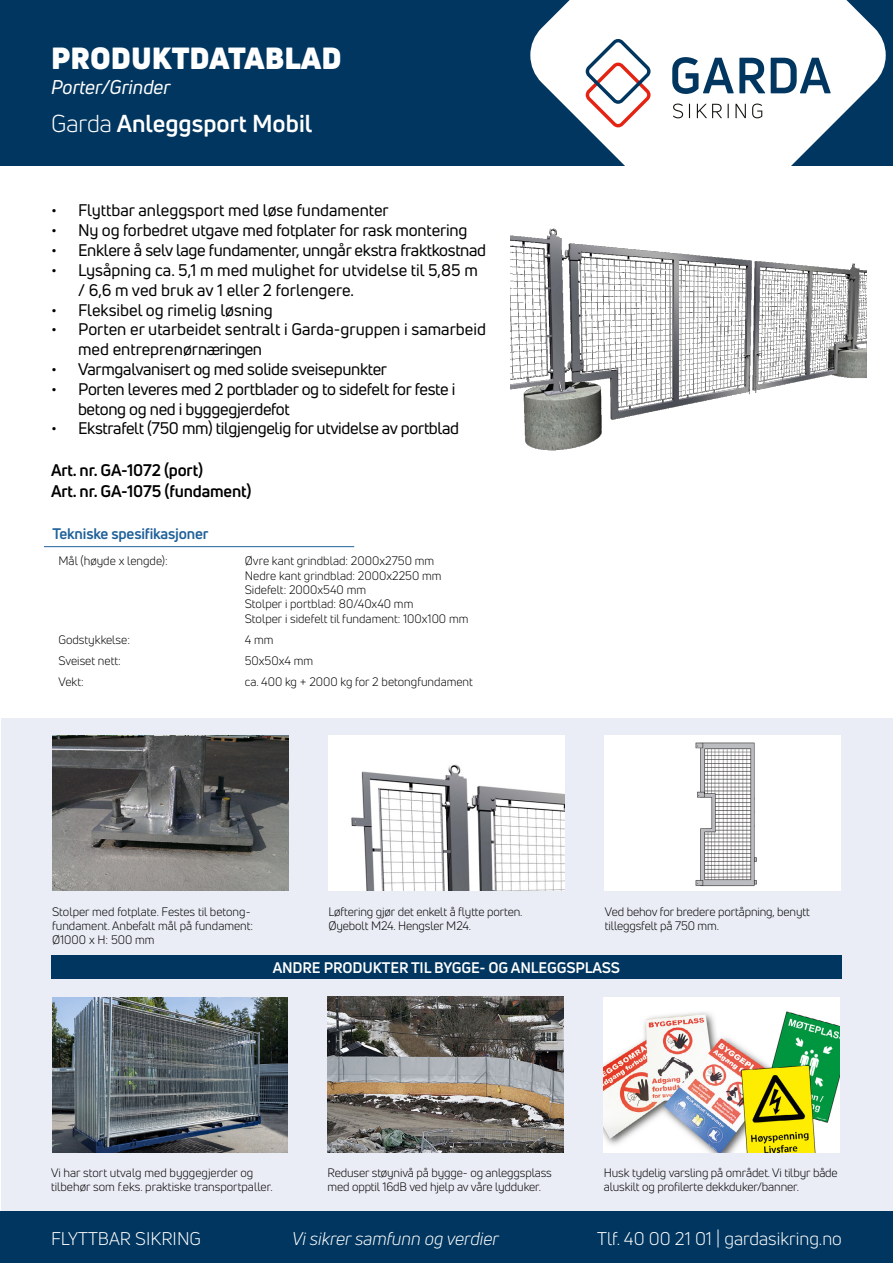
<style>
.page{position:relative;width:893px;height:1263px;background:#fff}
.page>*{position:absolute;margin:0;border:0;box-sizing:border-box;transform-origin:0 0}
.t1{font:900 30px "Uni Neue";color:#fff}
.t2{font:700 24px "Uni Neue";color:#fff}
.t3{font:italic 19.5px "Uni Neue";color:#fff}
.t4{font:18px "Uni Neue";color:#fff}
.t5{font:italic 18px "Uni Neue";color:#fff}
.t6{font:16.5px/19.8px "Uni Neue";letter-spacing:-.02em;color:#000}
.t7{font:16.5px/19.8px "Uni Neue";color:#000}
.t8{font:700 16.5px/21px "Uni Neue";letter-spacing:-.01em;color:#000}
.t9{font:700 15px "Uni Neue";letter-spacing:-.01em;color:#fff}
.t10{font:700 15px "Uni Neue";letter-spacing:-.01em;color:#206199}
.t11{font:12px/14.4px "Uni Neue";color:#000}
.s1{font-weight:400}
</style>
<div class="page">
<div style="left:2px;top:719px;width:891px;height:497px;background:#ebedf6"></div>
<div style="left:605px;top:735px;width:236px;height:156px;background:#fff"></div>
<div style="left:0;top:0;width:893px;height:166px;background:#00365f"></div>
<svg style="left:530px;top:0;width:356px;height:166px;fill:#fff"></svg>
<svg style="left:672px;top:57px;width:93px;height:37px"></svg>
<svg style="left:771px;top:58px;width:60px;height:35px"></svg>
<svg style="left:673px;top:104px;width:10px;height:14px"></svg>
<svg style="left:689px;top:104px;width:1px;height:14px"></svg>
<svg style="left:697px;top:104px;width:25px;height:14px"></svg>
<svg style="left:728px;top:104px;width:1px;height:14px"></svg>
<svg style="left:735px;top:104px;width:11px;height:14px"></svg>
<svg style="left:752px;top:104px;width:10px;height:14px"></svg>
<svg style="left:586px;top:38px;width:64px;height:89px;background:#e0d2d5"></svg>
<div style="left:0;top:1212px;width:893px;height:51px;background:#00365f"></div>
<div style="left:51px;top:955px;width:791px;height:24px;background:#00365f"></div>
<img style="left:52px;top:736px;width:236px;height:155px">
<hr style="left:44px;top:546px;width:310px;height:1px;background:#21629c">
<img style="left:511px;top:228px;width:356px;height:222px">
<img style="left:328px;top:735px;width:236px;height:156px">
<img style="left:695px;top:742px;width:62px;height:144px">
<div style="left:604px;top:997px;width:236px;height:155px;background:#fff"></div>
<img style="left:604px;top:1011px;width:236px;height:141px">
<img style="left:52px;top:998px;width:235px;height:154px">
<img style="left:327px;top:997px;width:236px;height:155px">
<h1 class="t1" style="left:51px;top:37px;width:292px">PRODUKTDATABLAD</h1>
<h3 class="t3" style="left:51px;top:75px;width:121px">Porter/Grinder</h3>
<h2 class="t2" style="left:51px;top:108px;width:263px"><span class="s1">Garda</span> Anleggsport Mobil</h2>
<h3 class="t7" style="left:51px;top:201px;width:339px">• Flyttbar anleggsport med løse fundamenter</h3>
<h3 class="t6" style="left:51px;top:220px;width:418px">• Ny og forbedret utgave med fotplater for rask montering</h3>
<h3 class="t6" style="left:51px;top:240px;width:437px">• Enklere å selv lage fundamenter, unngår ekstra fraktkostnad</h3>
<h3 class="t7" style="left:78px;top:260px;width:401px;text-indent:-27px">• Lysåpning ca. 5,1 m med mulighet for utvidelse til 5,85 m / 6,6 m ved bruk av 1 eller 2 forlengere.</h3>
<h3 class="t7" style="left:51px;top:300px;width:223px">• Fleksibel og rimelig løsning</h3>
<h3 class="t7" style="left:78px;top:319px;width:409px;text-indent:-27px">• Porten er utarbeidet sentralt i Garda-gruppen i samarbeid med entreprenørnæringen</h3>
<h3 class="t6" style="left:51px;top:359px;width:338px">• Varmgalvanisert og med solide sveisepunkter</h3>
<h3 class="t6" style="left:78px;top:379px;width:379px;text-indent:-27px">• Porten leveres med 2 portblader og to sidefelt for feste i betong og ned i byggegjerdefot</h3>
<h3 class="t6" style="left:51px;top:418px;width:410px">• Ekstrafelt (750 mm) tilgjengelig for utvidelse av portblad</h3>
<h3 class="t8" style="left:51px;top:460px;width:202px">Art. nr. GA-1072 (port)<br>Art. nr. GA-1075 (fundament)</h3>
<p class="t10" style="left:52px;top:524px;width:158px">Tekniske spesifikasjoner</p>
<p class="t11" style="left:58px;top:554px;width:111px">Mål (høyde x lengde):</p>
<p class="t11" style="left:245px;top:554px;width:225px">Øvre kant grindblad: 2000x2750 mm Nedre kant grindblad: 2000x2250 mm Sidefelt: 2000x540 mm<br>Stolper i portblad: 80/40x40 mm<br>Stolper i sidefelt til fundament: 100x100 mm</p>
<p class="t11" style="left:58px;top:632px;width:73px">Godstykkelse:</p>
<p class="t11" style="left:245px;top:632px;width:30px">4 mm</p>
<p class="t11" style="left:58px;top:653px;width:64px">Sveiset nett:</p>
<p class="t11" style="left:245px;top:653px;width:70px">50x50x4 mm</p>
<p class="t11" style="left:58px;top:674px;width:27px">Vekt:</p>
<p class="t11" style="left:245px;top:674px;width:230px">ca. 400 kg + 2000 kg for 2 betongfundament</p>
<p class="t11" style="left:328px;top:904px;width:196px">Løftering gjør det enkelt å flytte porten.<br>Øyebolt M24. Hengsler M24.</p>
<p class="t11" style="left:52px;top:904px;width:203px">Stolper med fotplate. Festes til betong&shy;fundament. Anbefalt mål på fundament:<br>Ø1000 x H: 500 mm</p>
<p class="t11" style="left:605px;top:904px;width:206px">Ved behov for bredere portåpning, benytt tilleggsfelt på 750 mm.</p>
<p class="t9" style="left:273px;top:958px;width:349px">ANDRE PRODUKTER TIL BYGGE- OG ANLEGGSPLASS</p>
<p class="t11" style="left:51px;top:1165px;width:223px">Vi har stort utvalg med byggegjerder og tilbehør som f.eks. praktiske transportpaller.</p>
<p class="t11" style="left:604px;top:1165px;width:235px">Husk tydelig varsling på området. Vi tilbyr både aluskilt og profilerte dekkduker/banner.</p>
<p class="t11" style="left:327px;top:1165px;width:226px">Reduser støynivå på bygge- og anleggsplass med opptil 16dB ved hjelp av våre lydduker.</p>
<h3 class="t4" style="left:51px;top:1227px;width:152px">FLYTTBAR SIKRING</h3>
<h3 class="t5" style="left:292px;top:1227px;width:208px">Vi sikrer samfunn og verdier</h3>
<h3 class="t4" style="left:597px;top:1227px;width:246px">Tlf. 40 00 21 01 | gardasikring.no</h3>
</div>
